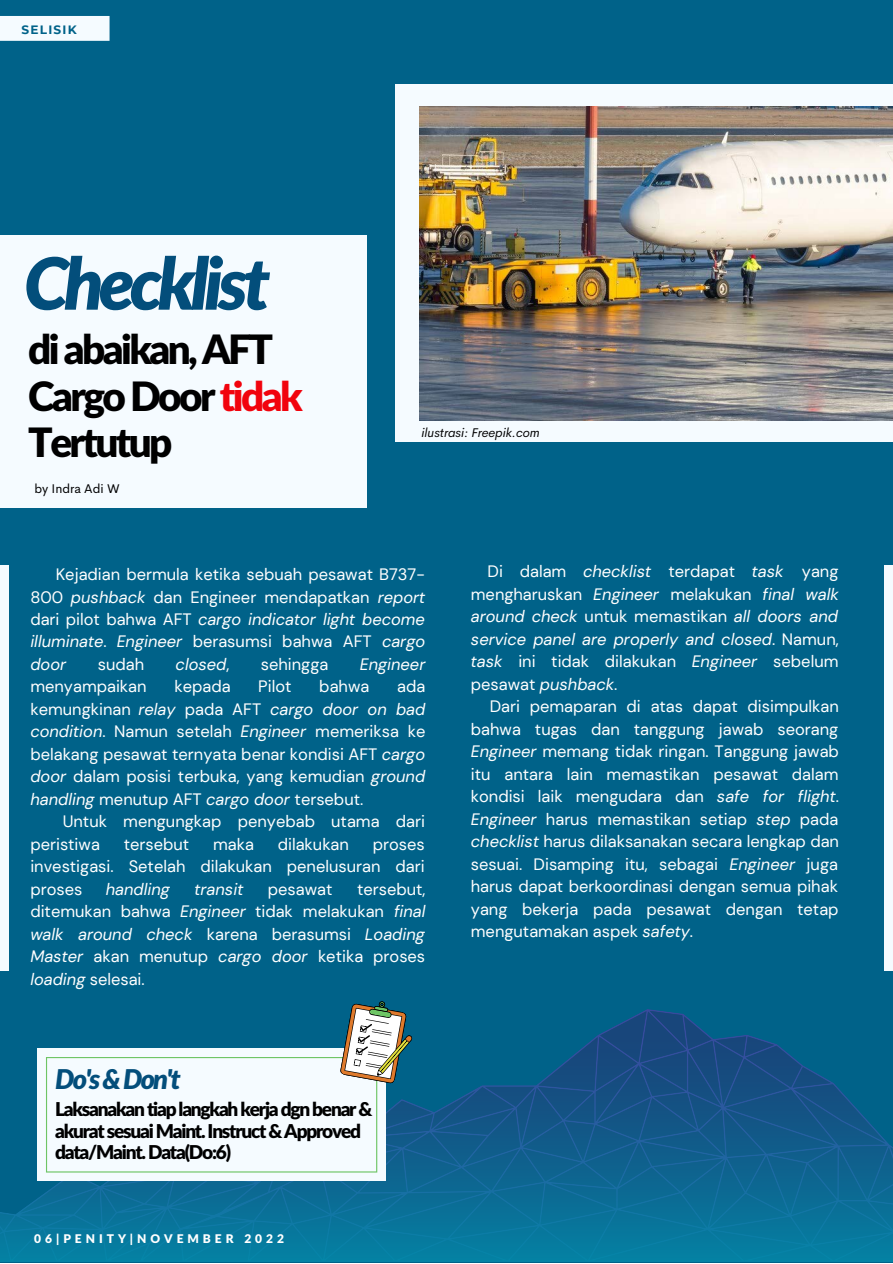
<style>
.page{position:relative;width:893px;height:1264px;background:#fff}
.page>*{position:absolute;margin:0;border:0;box-sizing:border-box;transform-origin:0 0}
.t1{font:italic 900 72px "Lato";letter-spacing:-.065em;color:#034e7b}
.t2{font:900 40.5px/46px "Lato Latin";letter-spacing:-.065em;color:#000}
.t3{font:italic 900 27.3px "Lato";color:#034e7b}
.t4{font:900 19.05px/21.5px "Lato Latin";letter-spacing:-.065em;color:#000}
.t5{font:16.5px/22.5px "DM Sans";color:#fff;text-align:justify}
.t6{font:italic 16.5px/22.5px "DM Sans";color:#fff;text-align:justify}
.t7{font:italic 12.75px "Cerebri Sans";color:#000}
.t8{font:12.75px "Cerebri Sans";color:#000}
.t9{font:700 12.15px "Montserrat";letter-spacing:.1em;color:#006289}
.t10{font:900 12px "Lato Latin";letter-spacing:.33em;color:#fff}
.s1{color:#f1030d}
.s2{font-style:italic}
.s3{font-style:normal}
</style>
<div class="page">
<div style="left:0;top:0;width:892px;height:1262px;background:#006289"></div>
<div style="left:0;top:16px;width:109px;height:25px;background:#f5fbff"></div>
<svg style="left:0;top:1011px;width:892px;height:249px"></svg>
<div style="left:0;top:565px;width:9px;height:405px;background:#f5fbff"></div>
<div style="left:0;top:235px;width:366px;height:272px;background:#f5fbff"></div>
<div style="left:884px;top:565px;width:8px;height:405px;background:#f5fbff"></div>
<div style="left:37px;top:1048px;width:349px;height:133px;background:#f5fbff"></div>
<svg style="left:46px;top:1001px;width:379px;height:171px"></svg>
<div style="left:395px;top:84px;width:497px;height:358px;background:#f5fbff"></div>
<img style="left:419px;top:107px;width:473px;height:313px">
<p class="t9" style="left:22px;top:22px;width:57px">SELISIK</p>
<h1 class="t1" style="left:24px;top:252px;width:248px">Checklist</h1>
<h2 class="t2" style="left:28px;top:329px;width:276px">di abaikan, AFT<br>Cargo Door <span class="s1">tidak<br></span>Tertutup</h2>
<p class="t8" style="left:34px;top:480px;width:87px">by Indra Adi W</p>
<p class="t7" style="left:421px;top:424px;width:120px">ilustrasi: Freepik.com</p>
<p class="t5" style="left:30px;top:563px;width:396px;text-indent:25px">Kejadian bermula ketika sebuah pesawat B737- 800 <span class="s2">pushback</span> dan Engineer mendapatkan <span class="s2">report </span>dari pilot bahwa AFT <span class="s2">cargo indicator light become illuminate</span>. <span class="s2">Engineer</span> berasumsi bahwa AFT <span class="s2">cargo door</span></p>
<p class="t5" style="left:98px;top:653px;width:48px">sudah</p>
<p class="t6" style="left:176px;top:653px;width:55px">closed<span class="s3">,</span></p>
<p class="t5" style="left:261px;top:653px;width:69px">sehingga</p>
<p class="t6" style="left:360px;top:653px;width:67px">Engineer</p>
<p class="t5" style="left:30px;top:675px;width:118px">menyampaikan</p>
<p class="t5" style="left:174px;top:675px;width:58px">kepada</p>
<p class="t5" style="left:258px;top:675px;width:35px">Pilot</p>
<p class="t5" style="left:319px;top:675px;width:52px">bahwa</p>
<p class="t5" style="left:30px;top:675px;width:396px;text-indent:367px">ada kemungkinan <span class="s2">relay</span> pada AFT <span class="s2">cargo door on bad condition</span>. Namun setelah <span class="s2">Engineer</span> memeriksa ke belakang pesawat ternyata benar kondisi AFT <span class="s2">cargo door</span> dalam posisi terbuka, yang kemudian <span class="s2">ground handling</span> menutup AFT <span class="s2">cargo door</span> tersebut.</p>
<p class="t5" style="left:30px;top:810px;width:396px;text-indent:32px">Untuk mengungkap penyebab utama dari peristiwa</p>
<p class="t5" style="left:124px;top:833px;width:67px">tersebut</p>
<p class="t5" style="left:213px;top:833px;width:42px">maka</p>
<p class="t5" style="left:278px;top:833px;width:73px">dilakukan</p>
<p class="t5" style="left:30px;top:833px;width:396px;text-indent:342px">proses investigasi. Setelah dilakukan penelusuran dari proses</p>
<p class="t5" style="left:30px;top:878px;width:396px;text-indent:327px">tersebut, ditemukan bahwa <span class="s2">Engineer</span> tidak melakukan <span class="s2">final walk around check</span> karena berasumsi <span class="s2">Loading Master</span> akan menutup <span class="s2">cargo door</span> ketika proses <span class="s2">loading</span> selesai.</p>
<p class="t6" style="left:106px;top:878px;width:66px">handling</p>
<p class="t6" style="left:194px;top:878px;width:51px">transit</p>
<p class="t5" style="left:268px;top:878px;width:66px">pesawat</p>
<h3 class="t3" style="left:55px;top:1067px;width:127px">Do's &amp; Don't</h3>
<p class="t4" style="left:55px;top:1099px;width:319px">Laksanakan tiap langkah kerja dgn benar &amp; akurat sesuai Maint. Instruct &amp; Approved data/Maint. Data(Do:6)</p>
<p class="t10" style="left:34px;top:1233px;width:251px">06|PENITY|NOVEMBER 2022</p>
<p class="t6" style="left:471px;top:560px;width:369px;text-indent:17px"><span class="s3">Di dalam</span> checklist <span class="s3">terdapat</span> task <span class="s3">yang mengharuskan</span> Engineer <span class="s3">melakukan</span> final walk around check <span class="s3">untuk memastikan</span> all doors and service panel are properly and closed<span class="s3">. Namun, </span>task <span class="s3">ini tidak dilakukan</span> Engineer <span class="s3">sebelum pesawat</span> pushback<span class="s3">.</span></p>
<p class="t5" style="left:471px;top:695px;width:369px;text-indent:19px">Dari pemaparan di atas dapat disimpulkan bahwa tugas dan tanggung jawab seorang <span class="s2">Engineer</span> memang tidak ringan. Tanggung jawab itu antara lain memastikan pesawat dalam kondisi laik mengudara dan <span class="s2">safe for flight</span>.<br><span class="s2">Engineer</span> harus memastikan setiap <span class="s2">step</span> pada <span class="s2">checklist</span> harus dilaksanakan secara lengkap dan sesuai. Disamping itu, sebagai <span class="s2">Engineer</span> juga harus dapat berkoordinasi dengan semua pihak yang bekerja pada pesawat dengan tetap mengutamakan aspek <span class="s2">safety</span>.</p>
</div>
